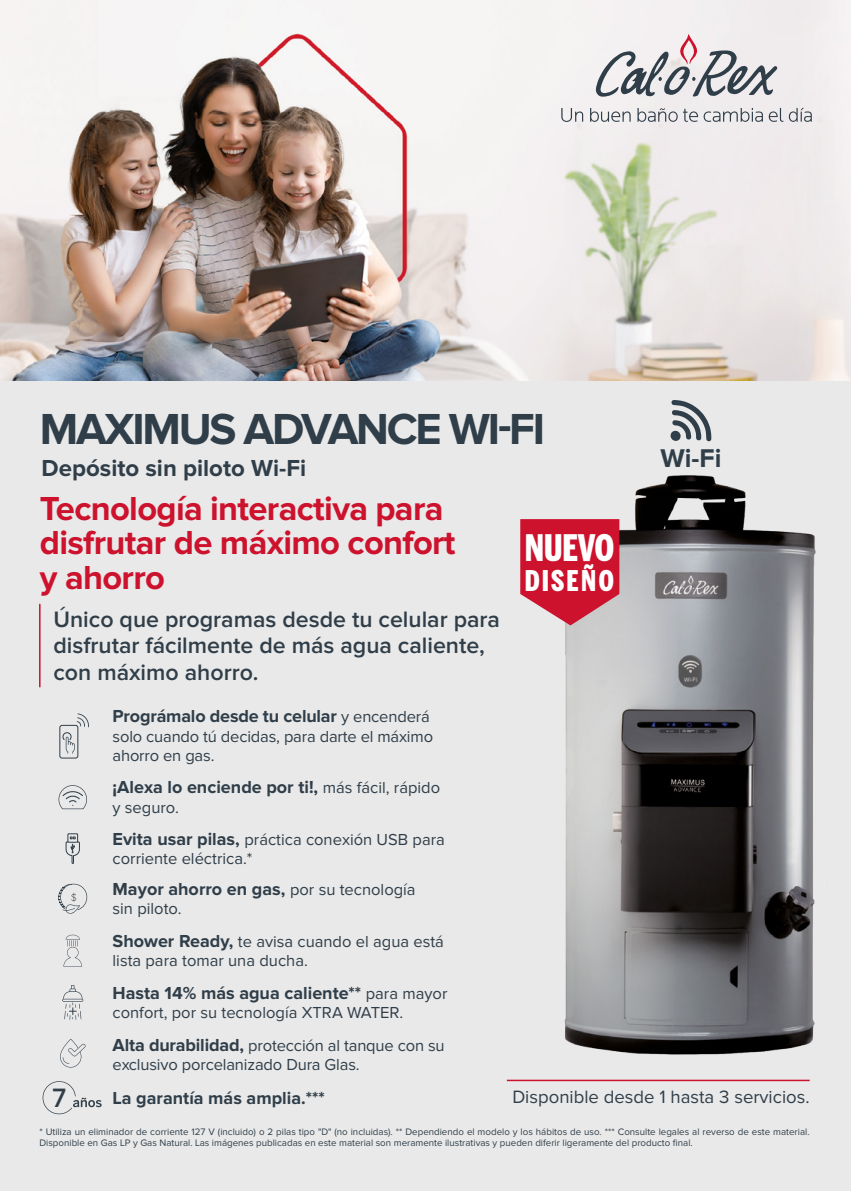
<style>
.page{position:relative;width:851px;height:1191px;background:#fff}
.page>*{position:absolute;margin:0;border:0;box-sizing:border-box;transform-origin:0 0}
.t1{font:700 45px "Proxima Nova";letter-spacing:-.05em;color:#303e49}
.t2{font:900 36.3px "Benton Sans Comp";color:#fff}
.t3{font:700 34.5px/34.5px "Proxima Nova";letter-spacing:-.02em;color:#cd122d}
.t4{font:900 28.35px "Benton Sans Comp";letter-spacing:.065em;color:#fff}
.t5{font:700 26.55px "Proxima Nova";color:#303e49}
.t6{font:500 24.9px "Benton Sans";color:#303e49}
.t7{font:700 24px "Proxima Nova";color:#303e49}
.t8{font:600 23.1px/26.4px "Proxima Nova";color:#303e49}
.t9{font:18.6px "Proxima Nova";color:#303e49}
.t10{font:700 18px "Proxima Nova";color:#303e49}
.t11{font:16.5px/19.5px "Proxima Nova";color:#303e49}
.t12{font:9.75px/11.1px "Proxima Nova";color:#303e49}
.s1{font-weight:400;font-size:16.5px}
.s2{font-weight:700;font-size:18px}
</style>
<div class="page">
<div style="left:0;top:0;width:850px;height:1191px;background:#e9e9e9"></div>
<img style="left:506px;top:475px;width:310px;height:607px">
<hr style="left:507px;top:1079px;width:302px;height:2px;background:#cd122d">
<img style="left:0;top:0;width:850px;height:380px">
<svg style="left:595px;top:34px;width:183px;height:64px"></svg>
<svg style="left:561px;top:108px;width:22px;height:14px"></svg>
<svg style="left:590px;top:108px;width:40px;height:14px"></svg>
<svg style="left:637px;top:108px;width:125px;height:14px"></svg>
<svg style="left:768px;top:108px;width:43px;height:14px"></svg>
<svg style="left:520px;top:519px;width:99px;height:106px;background:#ce2f46"></svg>
<svg style="left:62px;top:985px;width:21px;height:34px"></svg>
<div style="left:60px;top:725px;width:18px;height:33px;border:1px solid #303e49;border-radius:2px"></div>
<svg style="left:63px;top:713px;width:26px;height:40px"></svg>
<svg style="left:43px;top:1081px;width:59px;height:33px"></svg>
<svg style="left:58px;top:883px;width:29px;height:31px"></svg>
<svg style="left:60px;top:1038px;width:25px;height:29px"></svg>
<svg style="left:59px;top:785px;width:28px;height:24px"></svg>
<svg style="left:63px;top:934px;width:19px;height:32px"></svg>
<svg style="left:66px;top:833px;width:14px;height:31px"></svg>
<svg style="left:670px;top:400px;width:41px;height:41px"></svg>
<hr style="left:39px;top:604px;width:2px;height:83px;background:#cd122d">
<h1 class="t1" style="left:40px;top:403px;width:506px">MAXIMUS ADVANCE WI-FI</h1>
<h3 class="t7" style="left:42px;top:454px;width:266px">Depósito sin piloto Wi-Fi</h3>
<h3 class="t3" style="left:40px;top:491px;width:417px">Tecnología interactiva para disfrutar de máximo confort y ahorro</h3>
<h3 class="t8" style="left:53px;top:607px;width:448px">Único que programas desde tu celular para disfrutar fácilmente de más agua caliente, con máximo ahorro.</h3>
<h2 class="t2" style="left:524px;top:527px;width:91px">NUEVO</h2>
<h3 class="t4" style="left:525px;top:564px;width:90px">DISEÑO</h3>
<p class="t10" style="left:112px;top:706px;width:318px">Prográmalo desde tu celular <span class="s1">y encenderá</span></p>
<p class="t11" style="left:112px;top:727px;width:322px">solo cuando tú decidas, para darte el máximo ahorro en gas.</p>
<p class="t10" style="left:112px;top:777px;width:329px">¡Alexa lo enciende por ti!, <span class="s1">más fácil, rápido</span></p>
<p class="t11" style="left:112px;top:798px;width:68px">y seguro.</p>
<p class="t11" style="left:112px;top:830px;width:334px"><span class="s2">Evita usar pilas,</span> práctica conexión USB para corriente eléctrica.*</p>
<p class="t10" style="left:112px;top:878px;width:304px">Mayor ahorro en gas, <span class="s1">por su tecnología</span></p>
<p class="t11" style="left:113px;top:899px;width:71px">sin piloto.</p>
<p class="t11" style="left:112px;top:932px;width:333px"><span class="s2">Shower Ready,</span> te avisa cuando el agua está lista para tomar una ducha.</p>
<p class="t10" style="left:112px;top:982px;width:336px">Hasta 14% más agua caliente** <span class="s1">para mayor</span></p>
<p class="t11" style="left:112px;top:1003px;width:292px">confort, por su tecnología XTRA WATER.</p>
<p class="t11" style="left:112px;top:1036px;width:333px"><span class="s2">Alta durabilidad,</span> protección al tanque con su exclusivo porcelanizado Dura Glas.</p>
<h3 class="t5" style="left:660px;top:443px;width:63px">Wi-Fi</h3>
<h3 class="t6" style="left:52px;top:1083px;width:15px">7</h3>
<p class="t10" style="left:112px;top:1087px;width:214px">La garantía más amplia.***</p>
<p class="t9" style="left:512px;top:1087px;width:299px">Disponible desde 1 hasta 3 servicios.</p>
<p class="t12" style="left:39px;top:1126px;width:771px">* Utiliza un eliminador de corriente 127 V (incluido) o 2 pilas tipo "D" (no incluidas). ** Dependiendo el modelo y los hábitos de uso. *** Consulte legales al reverso de este material.<br>Disponible en Gas LP y Gas Natural. Las imágenes publicadas en este material son meramente ilustrativas y pueden diferir ligeramente del producto final.</p>
</div>
